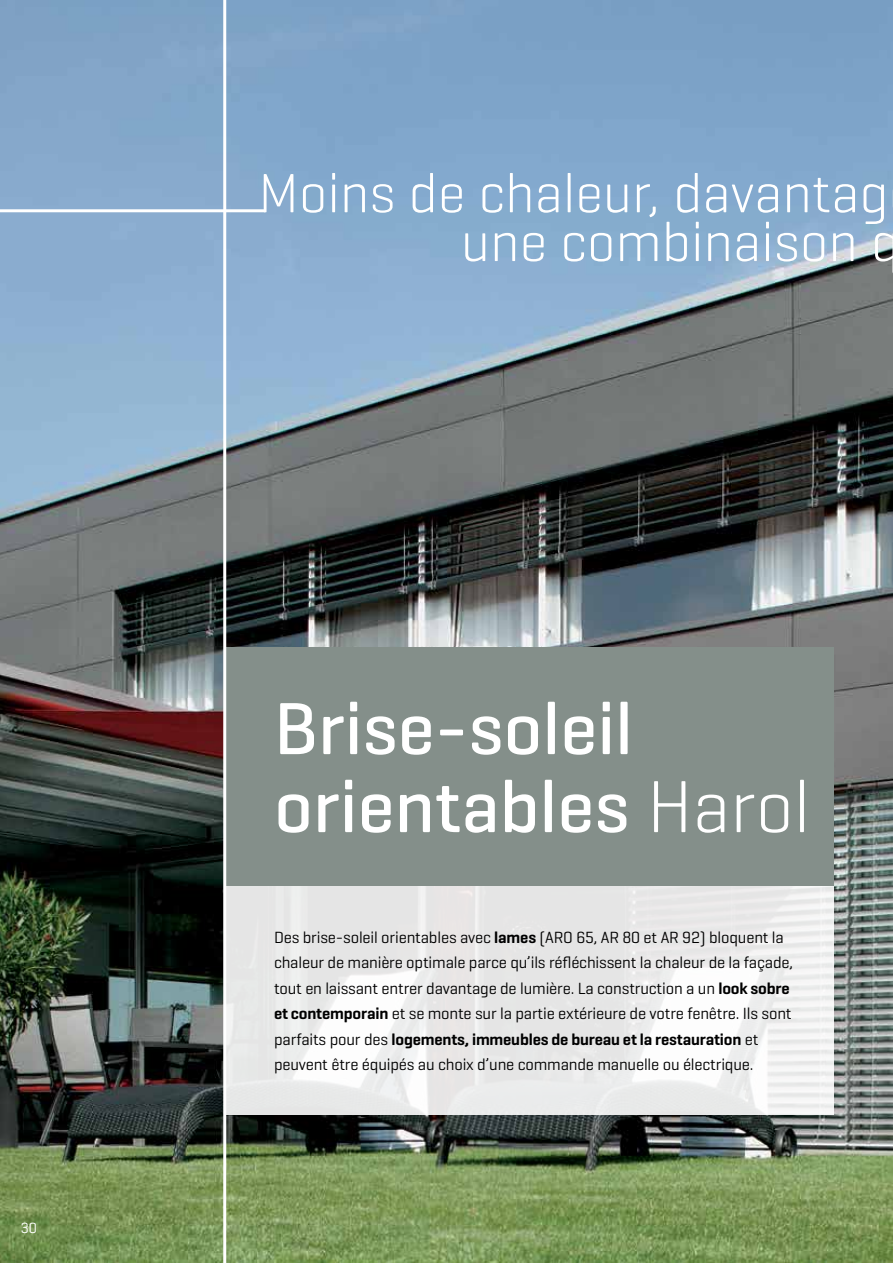
<style>
.page{position:relative;width:893px;height:1263px;background:#fff}
.page>*{position:absolute;margin:0;border:0;box-sizing:border-box;transform-origin:0 0}
.t1{font:500 75px/78px "Geogrotesque";color:#fff}
.t2{font:300 56.25px/48.8px "Geogrotesque";color:#fff;text-align:right}
.t3{font:16.5px/25.5px "Geogrotesque";letter-spacing:-.01em;color:#000}
.t4{font:15px "Geogrotesque";color:#fff}
.s1{font-weight:300}
.s2{font-weight:600}
</style>
<div class="page">
<img style="left:0;top:0;width:893px;height:1263px">
<svg style="left:226px;top:886px;width:607px;height:228px;fill:#e9e9e8"></svg>
<div style="left:225px;top:647px;width:608px;height:239px;background:#848f8a"></div>
<hr style="left:223px;top:0;width:3px;height:1263px;background:#fff">
<hr style="left:0;top:209px;width:265px;height:3px;background:#fff">
<p class="t4" style="left:21px;top:1219px;width:18px">30</p>
<h2 class="t2" style="left:258px;top:167px;width:643px">Moins de chaleur, davantag une combinaison q</h2>
<h1 class="t1" style="left:274px;top:688px;width:538px">Brise-soleil orientables <span class="s1">Harol</span></h1>
<p class="t3" style="left:274px;top:924px;width:521px">Des brise-soleil orientables avec <span class="s2">lames</span> (ARO 65, AR 80 et AR 92) bloquent la chaleur de manière optimale parce qu’ils réfléchissent la chaleur de la façade, tout en laissant entrer davantage de lumière. La construction a un <span class="s2">look sobre et contemporain</span> et se monte sur la partie extérieure de votre fenêtre. Ils sont parfaits pour des <span class="s2">logements, immeubles de bureau et la restauration</span> et peuvent être équipés au choix d’une commande manuelle ou électrique.</p>
</div>
